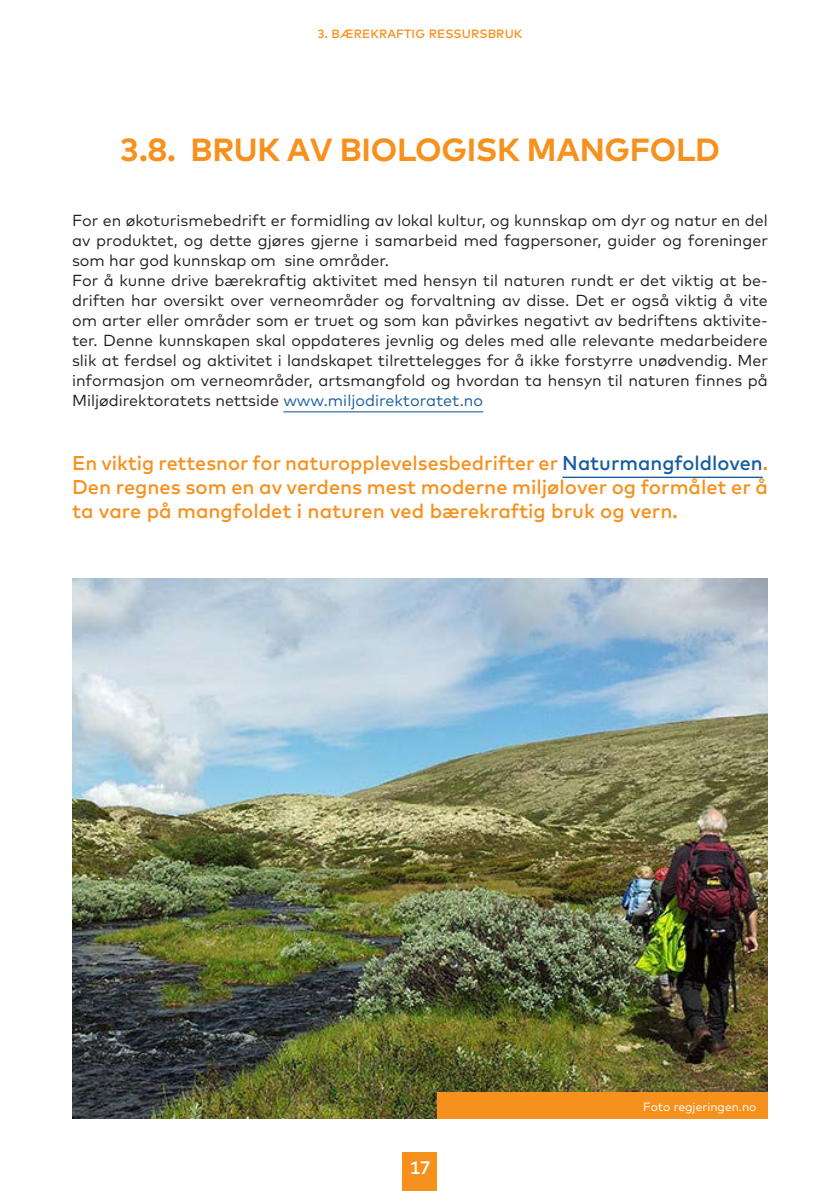
<style>
.page{position:relative;width:840px;height:1191px;background:#fff}
.page>*{position:absolute;margin:0;border:0;box-sizing:border-box;transform-origin:0 0}
.t1{font:700 32px "Mark";letter-spacing:-.01em;color:#f6911e}
.t2{font:500 20px/24px "Mark";color:#f6911e;text-align:justify}
.t3{font:500 18px "Mark";color:#fff}
.t4{font:16px/20px "Mark";color:#231f20;text-align:justify}
.t5{font:500 12px "Mark";letter-spacing:.01em;color:#f6911e}
.t6{font:12px "Mark";color:#fff}
.s1{color:#175d9e}
</style>
<div class="page">
<div style="left:403px;top:1152px;width:34px;height:39px;background:#f6911e"></div>
<hr style="left:283px;top:411px;width:200px;height:1px;background:#175d9e">
<hr style="left:562px;top:476px;width:200px;height:2px;background:#175d9e">
<img style="left:72px;top:579px;width:695px;height:540px">
<div style="left:437px;top:1092px;width:330px;height:27px;background:#f6911e"></div>
<p class="t5" style="left:317px;top:26px;width:206px">3. BÆREKRAFTIG RESSURSBRUK</p>
<p class="t1" style="left:120px;top:129px;width:601px">3.8. BRUK AV BIOLOGISK MANGFOLD</p>
<p class="t4" style="left:72px;top:210px;width:697px">For en økoturismebedrift er formidling av lokal kultur, og kunnskap om dyr og natur en del av produktet, og dette gjøres gjerne i samarbeid med fagpersoner, guider og foreninger som har god kunnskap om sine områder.</p>
<p class="t4" style="left:72px;top:270px;width:697px">For å kunne drive bærekraftig aktivitet med hensyn til naturen rundt er det viktig at be&shy;driften har oversikt over verneområder og forvaltning av disse. Det er også viktig å vite om arter eller områder som er truet og som kan påvirkes negativt av bedriftens aktivite&shy;ter. Denne kunnskapen skal oppdateres jevnlig og deles med alle relevante medarbeidere slik at ferdsel og aktivitet i landskapet tilrettelegges for å ikke forstyrre unødvendig. Mer informasjon om verneområder, artsmangfold og hvordan ta hensyn til naturen finnes på Miljødirektoratets nettside <span class="s1">www.miljodirektoratet.no</span></p>
<p class="t2" style="left:72px;top:450px;width:697px">En viktig rettesnor for naturopplevelsesbedrifter er <span class="s1">Naturmangfoldloven</span>.<br>Den regnes som en av verdens mest moderne miljølover og formålet er å ta vare på mangfoldet i naturen ved bærekraftig bruk og vern.</p>
<p class="t3" style="left:409px;top:1156px;width:23px">17</p>
<p class="t6" style="left:642px;top:1099px;width:115px">Foto regjeringen.no</p>
</div>
